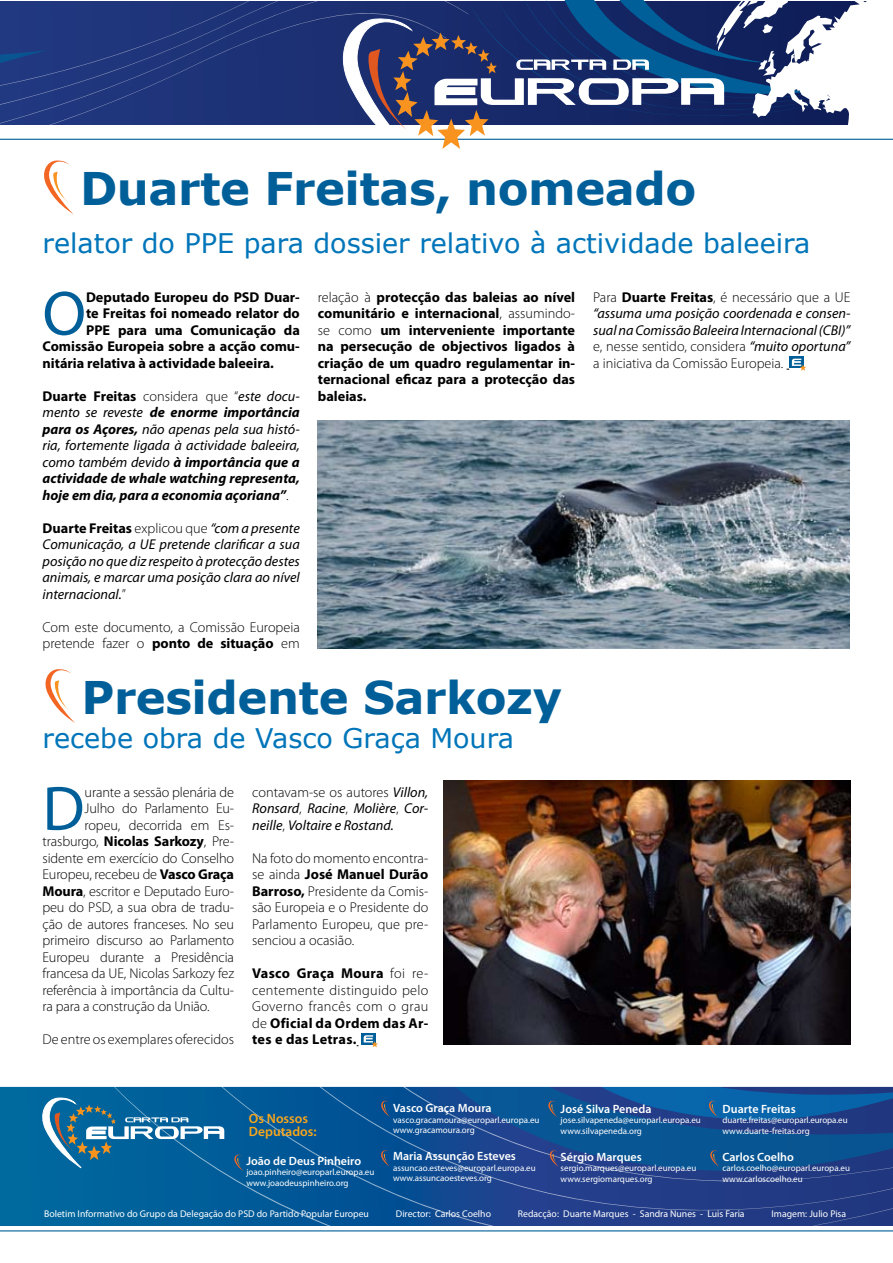
<style>
.page{position:relative;width:893px;height:1263px;background:#fff}
.page>*{position:absolute;margin:0;border:0;box-sizing:border-box;transform-origin:0 0}
.t1{font:63.15px "Myriad Pro";color:#005f99}
.t2{font:700 45px "Verdana";letter-spacing:-.01em;color:#005f99}
.t3{font:27px "Verdana";color:#0075b9}
.t4{font:300 14.25px/16.5px "Myriad Pro";letter-spacing:-.01em;color:#000;text-align:justify}
.t5{font:italic 14.25px/16.5px "Myriad Pro";color:#000;text-align:justify}
.t6{font:700 14.25px/16.5px "Myriad Pro";color:#000;text-align:justify}
.t7{font:italic 700 14.25px/16.5px "Myriad Pro";color:#000;text-align:justify}
.t8{font:600 13.5px/13.5px "Myriad Pro";color:#faa61a}
.t9{font:600 12px "Myriad Pro";color:#fff}
.t10{font:9.75px "Myriad Pro";color:#fff}
.t11{font:9px/10.5px "Myriad Pro";color:#fff}
.s1{font-style:normal}
.s2{font-weight:300;font-style:normal}
.s3{font-weight:400}
.s4{font-weight:700;font-style:normal}
.s5{font-weight:700}
.s6{font-weight:300}
</style>
<div class="page">
<svg style="left:0;top:1px;width:334px;height:138px;background:#384c88"></svg>
<div style="left:0;top:1px;width:52px;height:121px;background:#213880"></div>
<hr style="left:0;top:139px;width:893px;height:1px;background:#005f99">
<svg style="left:334px;top:0;width:559px;height:149px"></svg>
<div style="left:0;top:1078px;width:893px;height:147px;background:#00669d"></div>
<svg style="left:171px;top:1087px;width:722px;height:145px;fill:#005596"></svg>
<svg style="left:356px;top:1087px;width:537px;height:111px;background:#16488e"></svg>
<svg style="left:489px;top:1087px;width:404px;height:52px"></svg>
<hr style="left:0;top:1230px;width:893px;height:1px;background:#005f99">
<svg style="left:0;top:796px;width:893px;height:291px"></svg>
<svg style="left:42px;top:1095px;width:182px;height:73px"></svg>
<svg style="left:380px;top:1100px;width:10px;height:17px"></svg>
<svg style="left:380px;top:1150px;width:10px;height:17px"></svg>
<svg style="left:547px;top:1100px;width:10px;height:17px"></svg>
<svg style="left:549px;top:1150px;width:10px;height:17px"></svg>
<svg style="left:708px;top:1100px;width:10px;height:17px"></svg>
<svg style="left:709px;top:1150px;width:10px;height:17px"></svg>
<svg style="left:233px;top:1154px;width:10px;height:17px"></svg>
<svg style="left:361px;top:1033px;width:15px;height:12px"></svg>
<svg style="left:364px;top:1035px;width:14px;height:12px"></svg>
<svg style="left:789px;top:356px;width:15px;height:3px"></svg>
<svg style="left:787px;top:359px;width:19px;height:12px"></svg>
<img style="left:443px;top:780px;width:407px;height:265px">
<svg style="left:44px;top:160px;width:30px;height:55px"></svg>
<svg style="left:45px;top:669px;width:30px;height:54px"></svg>
<img style="left:318px;top:420px;width:532px;height:228px">
<h2 class="t2" style="left:80px;top:160px;width:618px">Duarte Freitas, nomeado</h2>
<h3 class="t3" style="left:43px;top:226px;width:769px">relator do PPE para dossier relativo à actividade baleeira</h3>
<h1 class="t1" style="left:43px;top:275px;width:40px">O</h1>
<p class="t6" style="left:86px;top:288px;width:215px">Deputado Europeu do PSD Duar-</p>
<p class="t6" style="left:86px;top:305px;width:215px">te Freitas foi nomeado relator do</p>
<p class="t6" style="left:86px;top:321px;width:215px">PPE para uma Comunicação da</p>
<p class="t6" style="left:43px;top:338px;width:259px">Comissão Europeia sobre a acção comu-</p>
<p class="t6" style="left:43px;top:354px;width:233px">nitária relativa à actividade baleeira.</p>
<p class="t7" style="left:43px;top:387px;width:259px"><span class="s1">Duarte Freitas</span> <span class="s2">considera que “</span><span class="s3">este docu&shy;mento se reveste</span> de enorme importância para os Açores, <span class="s3">não apenas pela sua histó&shy;ria, fortemente ligada à actividade baleeira, como também devido</span> à importância que a actividade de whale watching representa, hoje em dia, para a economia açoriana”<span class="s2">.</span></p>
<p class="t5" style="left:43px;top:519px;width:259px"><span class="s4">Duarte Freitas</span> <span class="s2">explicou que</span> “com a presente Comunicação, a UE pretende clarificar a sua posição no que diz respeito à protecção destes animais, e marcar uma posição clara ao nível internacional.<span class="s2">”</span></p>
<p class="t4" style="left:43px;top:619px;width:259px">Com este documento, a Comissão Europeia pretende fazer o <span class="s5">ponto de situação</span> em</p>
<p class="t6" style="left:318px;top:288px;width:259px"><span class="s6">relação à</span> protecção das baleias ao nível comunitário e internacional<span class="s6">, assumindo&shy;se como</span> um interveniente importante na persecução de objectivos ligados à criação de um quadro regulamentar in&shy;ternacional eficaz para a protecção das baleias.</p>
<p class="t5" style="left:593px;top:288px;width:259px"><span class="s2">Para</span> <span class="s4">Duarte Freitas</span><span class="s2">, é necessário que a UE </span>“assuma uma posição coordenada e consen&shy;sual na Comissão Baleeira Internacional (CBI)” <span class="s2">e, nesse sentido, considera</span> “muito oportuna” <span class="s2">a iniciativa da Comissão Europeia.</span></p>
<h2 class="t2" style="left:82px;top:668px;width:482px">Presidente Sarkozy</h2>
<h3 class="t3" style="left:43px;top:721px;width:473px">recebe obra de Vasco Graça Moura</h3>
<h1 class="t1" style="left:43px;top:770px;width:44px">D</h1>
<p class="t4" style="left:85px;top:784px;width:151px">urante a sessão plenária de</p>
<p class="t4" style="left:85px;top:800px;width:151px">Julho do Parlamento Eu-</p>
<p class="t4" style="left:85px;top:817px;width:151px">ropeu, decorrida em Es-</p>
<p class="t4" style="left:43px;top:833px;width:193px">trasburgo, <span class="s5">Nicolas Sarkozy</span>, Pre-</p>
<p class="t4" style="left:42px;top:850px;width:193px">sidente em exercício do Conselho</p>
<p class="t4" style="left:42px;top:866px;width:193px">Europeu, recebeu de <span class="s5">Vasco Graça</span></p>
<p class="t4" style="left:42px;top:883px;width:193px"><span class="s5">Moura</span>, escritor e Deputado Euro-</p>
<p class="t4" style="left:42px;top:899px;width:193px">peu do PSD, a sua obra de tradu-</p>
<p class="t4" style="left:42px;top:916px;width:193px">ção de autores franceses. No seu</p>
<p class="t4" style="left:42px;top:932px;width:193px">primeiro discurso ao Parlamento</p>
<p class="t4" style="left:42px;top:949px;width:193px">Europeu durante a Presidência</p>
<p class="t4" style="left:42px;top:965px;width:193px">francesa da UE, Nicolas Sarkozy fez</p>
<p class="t4" style="left:42px;top:982px;width:193px">referência à importância da Cultu-</p>
<p class="t4" style="left:42px;top:998px;width:169px">ra para a construção da União.</p>
<p class="t4" style="left:42px;top:1031px;width:193px">De entre os exemplares oferecidos</p>
<p class="t5" style="left:252px;top:783px;width:178px"><span class="s2">contavam-se os autores</span> Villon, Ronsard<span class="s2">,</span> Racine<span class="s2">,</span> Molière<span class="s2">,</span> Cor&shy;neille<span class="s2">,</span> Voltaire e Rostand.</p>
<p class="t4" style="left:252px;top:850px;width:178px">Na foto do momento encontra&shy;se ainda <span class="s5">José Manuel Durão Barroso,</span> Presidente da Comis&shy;são Europeia e o Presidente do Parlamento Europeu, que pre&shy;senciou a ocasião.</p>
<p class="t4" style="left:252px;top:965px;width:178px"><span class="s5">Vasco Graça Moura</span> foi re&shy;centemente distinguido pelo Governo francês com o grau de <span class="s5">Oficial da Ordem das Ar&shy;tes e das Letras.</span></p>
<p class="t8" style="left:249px;top:1111px;width:69px">Os Nossos<br>Deputados:</p>
<p class="t9" style="left:246px;top:1153px;width:116px">João de Deus Pinheiro</p>
<p class="t11" style="left:246px;top:1167px;width:129px">joao.pinheiro@europarl.europa.eu www.joaodeuspinheiro.org</p>
<p class="t9" style="left:393px;top:1100px;width:100px">Vasco Graça Moura</p>
<p class="t11" style="left:393px;top:1114px;width:148px">vasco.gracamoura@europarl.europa.eu www.gracamoura.org</p>
<p class="t9" style="left:393px;top:1148px;width:124px">Maria Assunção Esteves</p>
<p class="t11" style="left:393px;top:1162px;width:144px">assuncao.esteves@europarl.europa.eu www.assuncaoesteves.org</p>
<p class="t9" style="left:561px;top:1101px;width:92px">José Silva Peneda</p>
<p class="t11" style="left:561px;top:1115px;width:142px">jose.silvapeneda@europarl.europa.eu www.silvapeneda.org</p>
<p class="t9" style="left:561px;top:1149px;width:83px">Sérgio Marques</p>
<p class="t11" style="left:561px;top:1163px;width:137px">sergio.marques@europarl.europa.eu www.sergiomarques.org</p>
<p class="t9" style="left:723px;top:1101px;width:75px">Duarte Freitas</p>
<p class="t11" style="left:723px;top:1115px;width:127px">duarte.freitas@europarl.europa.eu www.duarte-freitas.org</p>
<p class="t9" style="left:723px;top:1149px;width:73px">Carlos Coelho</p>
<p class="t11" style="left:723px;top:1163px;width:129px">carlos.coelho@europarl.europa.eu www.carloscoelho.eu</p>
<p class="t10" style="left:44px;top:1207px;width:326px">Boletim Informativo do Grupo da Delegação do PSD do Partido Popular Europeu</p>
<p class="t10" style="left:396px;top:1207px;width:97px">Director: Carlos Coelho</p>
<p class="t10" style="left:518px;top:1207px;width:228px">Redacção: Duarte Marques - Sandra Nunes - Luis Faria</p>
<p class="t10" style="left:771px;top:1207px;width:76px">Imagem: Julio Pisa</p>
</div>
